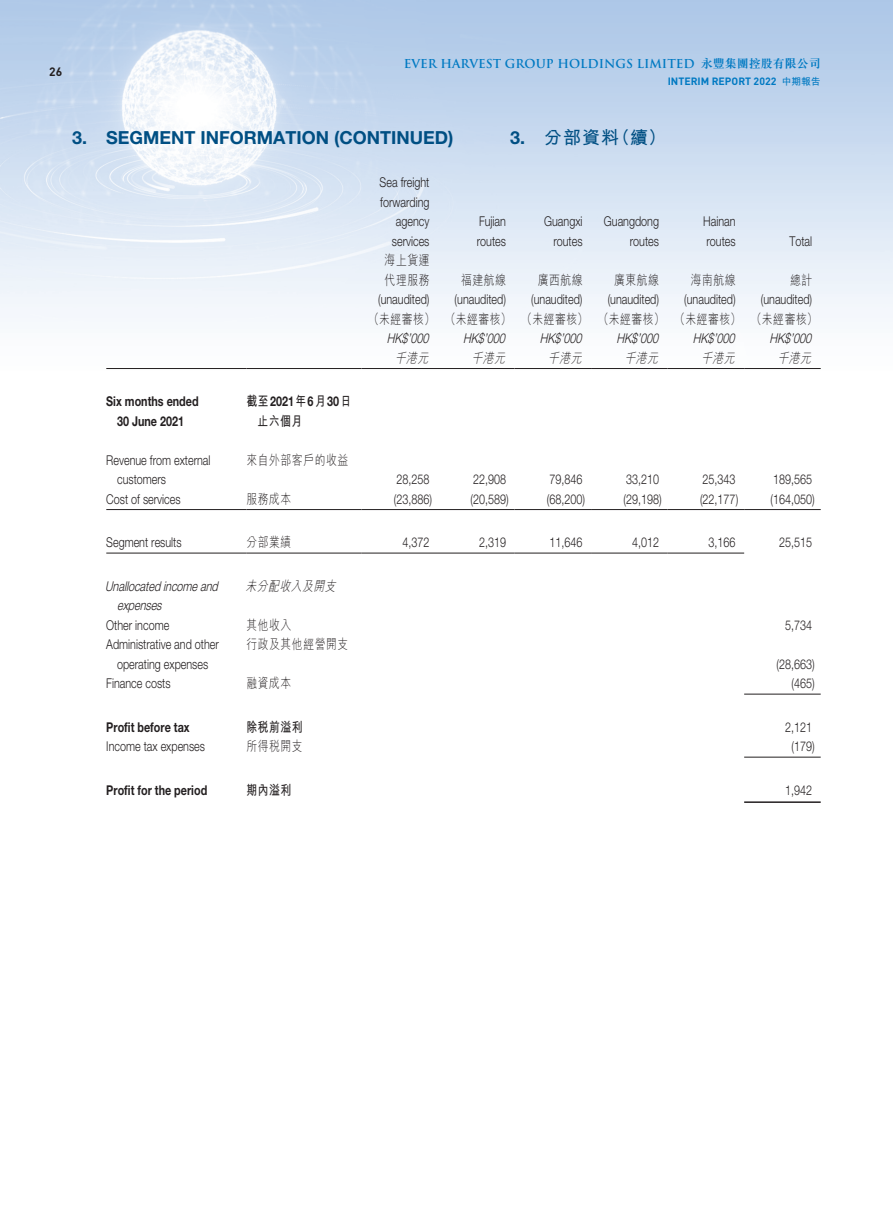
<style>
.page{position:relative;width:893px;height:1212px;background:#fff}
.page>*{position:absolute;margin:0;border:0;box-sizing:border-box;transform-origin:0 0}
._01_H1{font:700 18px "Helvetica Neue LT Std";color:#004f83}
._01_H1-2{font:700 18px "M Hei HK";color:#004f83}
._50_Table_txt{font:300 13.5px "Helvetica Neue LT Std";color:#231f20;scale:.8 1}
._50_Table_txt-2{font:300 13.5px "M Hei HK";letter-spacing:.05em;color:#231f20;scale:.8 1}
._50_Table_txt-3{font:italic 300 13.5px "Helvetica Neue LT Std";color:#231f20;scale:.8 1}
._50_Table_txt-4{font:700 13.5px "Helvetica Neue LT Std";color:#231f20;scale:.8 1}
._50_Table_txt-5{font:italic 300 13.5px "M Hei HK";color:#231f20;scale:.8 1}
._50_Table_txt-6{font:700 13.5px "M Hei HK";letter-spacing:.05em;color:#231f20;scale:.8 1}
.t1{font:700 12px "Trajan Pro";color:#0079c2}
.t2{font:700 12px "DIN Pro";color:#231f20}
.t3{font:700 10.5px "DIN Pro";color:#0079c2}
.s1{font-family:"M Sung HK"}
.s2{font-family:"M Hei HK";font-size:9.75px}
.s3{font-family:"Helvetica Neue LT Std"}
.s4{font-family:"M Hei HK"}
</style>
<div class="page">
<img style="left:0;top:0;width:893px;height:757px">
<hr style="left:106px;top:368px;width:141px;height:1px;background:#231f20">
<hr style="left:247px;top:368px;width:114px;height:1px;background:#231f20">
<hr style="left:361px;top:368px;width:77px;height:1px;background:#231f20">
<hr style="left:438px;top:368px;width:76px;height:1px;background:#231f20">
<hr style="left:514px;top:368px;width:77px;height:1px;background:#231f20">
<hr style="left:591px;top:368px;width:77px;height:1px;background:#231f20">
<hr style="left:668px;top:368px;width:76px;height:1px;background:#231f20">
<hr style="left:744px;top:368px;width:77px;height:1px;background:#231f20">
<hr style="left:106px;top:509px;width:141px;height:1px;background:#231f20">
<hr style="left:247px;top:509px;width:114px;height:1px;background:#231f20">
<hr style="left:361px;top:509px;width:77px;height:1px;background:#231f20">
<hr style="left:438px;top:509px;width:76px;height:1px;background:#231f20">
<hr style="left:514px;top:509px;width:77px;height:1px;background:#231f20">
<hr style="left:591px;top:509px;width:77px;height:1px;background:#231f20">
<hr style="left:668px;top:509px;width:76px;height:1px;background:#231f20">
<hr style="left:744px;top:509px;width:77px;height:1px;background:#231f20">
<hr style="left:106px;top:553px;width:141px;height:1px;background:#231f20">
<hr style="left:247px;top:553px;width:114px;height:1px;background:#231f20">
<hr style="left:361px;top:553px;width:77px;height:1px;background:#231f20">
<hr style="left:438px;top:553px;width:76px;height:1px;background:#231f20">
<hr style="left:514px;top:553px;width:77px;height:1px;background:#231f20">
<hr style="left:591px;top:553px;width:77px;height:1px;background:#231f20">
<hr style="left:668px;top:553px;width:76px;height:1px;background:#231f20">
<hr style="left:744px;top:694px;width:77px;height:1px;background:#231f20">
<hr style="left:744px;top:757px;width:77px;height:1px;background:#231f20">
<hr style="left:744px;top:801px;width:77px;height:2px;background:#231f20">
<p class="t2" style="left:49px;top:63px;width:15px">26</p>
<p class="t1" style="left:404px;top:56px;width:418px">EVER HARVEST GROUP HOLDINGS LIMITED <span class="s1">永豐集團控股有限公司</span></p>
<p class="t3" style="left:668px;top:74px;width:154px">INTERIM REPORT 2022 <span class="s2">中期報告</span></p>
<p class="_01_H1" style="left:72px;top:126px;width:383px">3. SEGMENT INFORMATION (CONTINUED)</p>
<p class="_01_H1-2" style="left:510px;top:124px;width:157px"><span class="s3">3.</span> 分部資料（續）</p>
<p class="_50_Table_txt" style="left:380px;top:174px;width:64px">Sea freight</p>
<p class="_50_Table_txt" style="left:380px;top:194px;width:63px">forwarding</p>
<p class="_50_Table_txt" style="left:396px;top:213px;width:44px">agency</p>
<p class="_50_Table_txt" style="left:392px;top:233px;width:49px">services</p>
<p class="_50_Table_txt" style="left:544px;top:213px;width:50px">Guangxi</p>
<p class="_50_Table_txt" style="left:553px;top:233px;width:38px">routes</p>
<p class="_50_Table_txt" style="left:604px;top:213px;width:71px">Guangdong</p>
<p class="_50_Table_txt" style="left:630px;top:233px;width:38px">routes</p>
<p class="_50_Table_txt" style="left:479px;top:213px;width:35px">Fujian</p>
<p class="_50_Table_txt" style="left:477px;top:233px;width:38px">routes</p>
<p class="_50_Table_txt" style="left:703px;top:213px;width:42px">Hainan</p>
<p class="_50_Table_txt" style="left:706px;top:233px;width:38px">routes</p>
<p class="_50_Table_txt" style="left:789px;top:233px;width:30px">Total</p>
<p class="_50_Table_txt-4" style="left:106px;top:393px;width:117px">Six months ended</p>
<p class="_50_Table_txt-4" style="left:117px;top:412px;width:85px">30 June 2021</p>
<p class="_50_Table_txt" style="left:106px;top:452px;width:132px">Revenue from external</p>
<p class="_50_Table_txt" style="left:117px;top:471px;width:63px">customers</p>
<p class="_50_Table_txt-4" style="left:247px;top:393px;width:132px"><span class="s4">截至</span>2021<span class="s4">年</span>6<span class="s4">月</span>30<span class="s4">日</span></p>
<p class="_50_Table_txt-6" style="left:257px;top:411px;width:58px">止六個月</p>
<p class="_50_Table_txt-2" style="left:247px;top:453px;width:128px">來自外部客戶的收益</p>
<p class="_50_Table_txt-2" style="left:385px;top:253px;width:58px">海上貨運</p>
<p class="_50_Table_txt-2" style="left:385px;top:273px;width:58px">代理服務</p>
<p class="_50_Table_txt-2" style="left:461px;top:273px;width:58px">福建航線</p>
<p class="_50_Table_txt-2" style="left:538px;top:273px;width:58px">廣西航線</p>
<p class="_50_Table_txt-2" style="left:614px;top:273px;width:58px">廣東航線</p>
<p class="_50_Table_txt-2" style="left:691px;top:273px;width:58px">海南航線</p>
<p class="_50_Table_txt-2" style="left:790px;top:273px;width:29px">總計</p>
<p class="_50_Table_txt" style="left:378px;top:291px;width:66px">(unaudited)</p>
<p class="_50_Table_txt" style="left:455px;top:291px;width:66px">(unaudited)</p>
<p class="_50_Table_txt" style="left:531px;top:291px;width:66px">(unaudited)</p>
<p class="_50_Table_txt" style="left:608px;top:291px;width:66px">(unaudited)</p>
<p class="_50_Table_txt" style="left:684px;top:291px;width:66px">(unaudited)</p>
<p class="_50_Table_txt" style="left:761px;top:291px;width:66px">(unaudited)</p>
<p class="_50_Table_txt-2" style="left:368px;top:312px;width:85px">（未經審核）</p>
<p class="_50_Table_txt-2" style="left:445px;top:312px;width:85px">（未經審核）</p>
<p class="_50_Table_txt-2" style="left:521px;top:312px;width:85px">（未經審核）</p>
<p class="_50_Table_txt-2" style="left:598px;top:312px;width:85px">（未經審核）</p>
<p class="_50_Table_txt-2" style="left:675px;top:312px;width:85px">（未經審核）</p>
<p class="_50_Table_txt-2" style="left:751px;top:312px;width:85px">（未經審核）</p>
<p class="_50_Table_txt-3" style="left:387px;top:330px;width:58px">HK$’000</p>
<p class="_50_Table_txt-3" style="left:463px;top:330px;width:58px">HK$’000</p>
<p class="_50_Table_txt-3" style="left:540px;top:330px;width:58px">HK$’000</p>
<p class="_50_Table_txt-3" style="left:616px;top:330px;width:58px">HK$’000</p>
<p class="_50_Table_txt-3" style="left:693px;top:330px;width:58px">HK$’000</p>
<p class="_50_Table_txt-3" style="left:769px;top:330px;width:58px">HK$’000</p>
<p class="_50_Table_txt-5" style="left:395px;top:351px;width:47px">千港元</p>
<p class="_50_Table_txt-5" style="left:471px;top:351px;width:47px">千港元</p>
<p class="_50_Table_txt-5" style="left:548px;top:351px;width:47px">千港元</p>
<p class="_50_Table_txt-5" style="left:624px;top:351px;width:47px">千港元</p>
<p class="_50_Table_txt-5" style="left:701px;top:351px;width:47px">千港元</p>
<p class="_50_Table_txt-5" style="left:778px;top:351px;width:47px">千港元</p>
<p class="_50_Table_txt" style="left:396px;top:471px;width:43px">28,258</p>
<p class="_50_Table_txt" style="left:473px;top:471px;width:43px">22,908</p>
<p class="_50_Table_txt" style="left:549px;top:471px;width:43px">79,846</p>
<p class="_50_Table_txt" style="left:626px;top:471px;width:43px">33,210</p>
<p class="_50_Table_txt" style="left:703px;top:471px;width:43px">25,343</p>
<p class="_50_Table_txt" style="left:773px;top:471px;width:50px">189,565</p>
<p class="_50_Table_txt" style="left:106px;top:491px;width:95px">Cost of services</p>
<p class="_50_Table_txt-2" style="left:247px;top:492px;width:58px">服務成本</p>
<p class="_50_Table_txt" style="left:394px;top:491px;width:49px">(23,886)</p>
<p class="_50_Table_txt" style="left:470px;top:491px;width:49px">(20,589)</p>
<p class="_50_Table_txt" style="left:547px;top:491px;width:49px">(68,200)</p>
<p class="_50_Table_txt" style="left:623px;top:491px;width:49px">(29,198)</p>
<p class="_50_Table_txt" style="left:700px;top:491px;width:49px">(22,177)</p>
<p class="_50_Table_txt" style="left:770px;top:491px;width:57px">(164,050)</p>
<p class="_50_Table_txt" style="left:106px;top:534px;width:96px">Segment results</p>
<p class="_50_Table_txt-2" style="left:247px;top:535px;width:58px">分部業績</p>
<p class="_50_Table_txt" style="left:402px;top:534px;width:35px">4,372</p>
<p class="_50_Table_txt" style="left:479px;top:534px;width:35px">2,319</p>
<p class="_50_Table_txt" style="left:549px;top:534px;width:43px">11,646</p>
<p class="_50_Table_txt" style="left:632px;top:534px;width:35px">4,012</p>
<p class="_50_Table_txt" style="left:709px;top:534px;width:35px">3,166</p>
<p class="_50_Table_txt" style="left:779px;top:534px;width:43px">25,515</p>
<p class="_50_Table_txt-3" style="left:105px;top:578px;width:147px">Unallocated income and</p>
<p class="_50_Table_txt-3" style="left:117px;top:597px;width:61px">expenses</p>
<p class="_50_Table_txt-5" style="left:246px;top:579px;width:118px">未分配收入及開支</p>
<p class="_50_Table_txt" style="left:106px;top:617px;width:80px">Other income</p>
<p class="_50_Table_txt-2" style="left:247px;top:618px;width:58px">其他收入</p>
<p class="_50_Table_txt" style="left:785px;top:617px;width:35px">5,734</p>
<p class="_50_Table_txt" style="left:106px;top:636px;width:142px">Administrative and other</p>
<p class="_50_Table_txt" style="left:117px;top:656px;width:116px">operating expenses</p>
<p class="_50_Table_txt-2" style="left:247px;top:637px;width:128px">行政及其他經營開支</p>
<p class="_50_Table_txt" style="left:776px;top:656px;width:49px">(28,663)</p>
<p class="_50_Table_txt" style="left:106px;top:675px;width:82px">Finance costs</p>
<p class="_50_Table_txt-2" style="left:247px;top:676px;width:58px">融資成本</p>
<p class="_50_Table_txt" style="left:791px;top:675px;width:31px">(465)</p>
<p class="_50_Table_txt-4" style="left:106px;top:718px;width:106px">Profit before tax</p>
<p class="_50_Table_txt-6" style="left:247px;top:717px;width:72px">除稅前溢利</p>
<p class="_50_Table_txt" style="left:785px;top:719px;width:35px">2,121</p>
<p class="_50_Table_txt" style="left:106px;top:738px;width:125px">Income tax expenses</p>
<p class="_50_Table_txt-2" style="left:247px;top:739px;width:72px">所得稅開支</p>
<p class="_50_Table_txt" style="left:791px;top:738px;width:31px">(179)</p>
<p class="_50_Table_txt-4" style="left:106px;top:782px;width:128px">Profit for the period</p>
<p class="_50_Table_txt-6" style="left:247px;top:780px;width:58px">期內溢利</p>
<p class="_50_Table_txt" style="left:785px;top:782px;width:35px">1,942</p>
</div>
